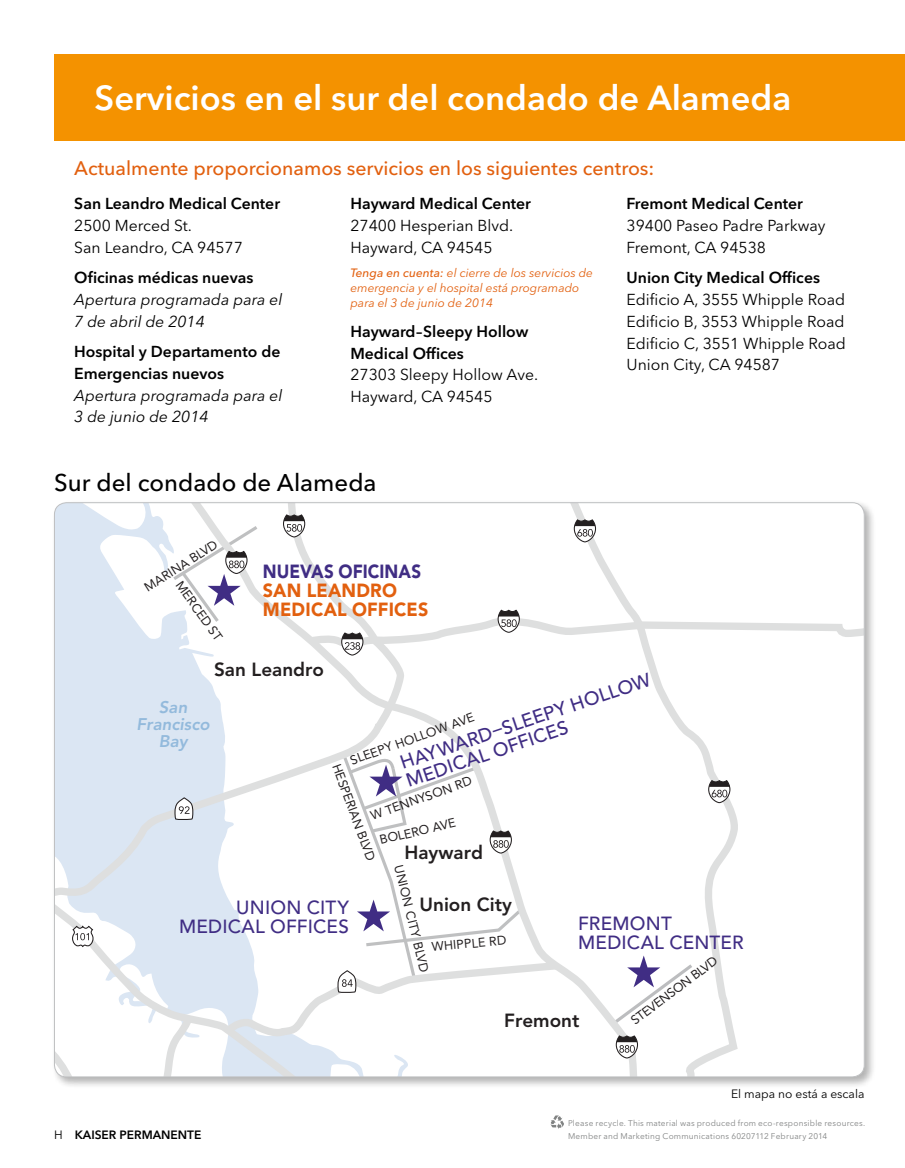
<style>
.page{position:relative;width:905px;height:1168px;background:#fff}
.page>*{position:absolute;margin:0;border:0;box-sizing:border-box;transform-origin:0 0}
.t1{font:600 34.5px "Avenir Next LT Pro";color:#fff}
.t2{font:500 24px "Avenir Next LT Pro";color:#000}
.t3{font:500 19.5px "Avenir Next LT Pro";color:#e2600f}
.t4{font:500 18.9px/18.9px "Avenir";letter-spacing:.01em;color:#402d84}
.t5{font:800 18.9px "Avenir";color:#231f20}
.t6{font:900 18.9px/18.9px "Avenir";letter-spacing:.01em;color:#e2600f;scale:.95 1}
.t7{font:900 18.9px "Avenir";color:#402d84;scale:.9 1}
.t8{font:italic 800 16.8px/16.8px "Avenir";color:#93badc;text-align:center}
.t9{font:15.75px "Avenir Next LT Pro";color:#000}
.t10{font:600 15.75px "Avenir Next LT Pro";color:#000}
.t11{font:italic 15.75px "Avenir Next LT Pro";color:#000}
.t12{font:12.6px "Avenir";color:#231f20}
.t13{font:italic 12px "Avenir Next LT Pro";color:#e2600f}
.t14{font:12px "Avenir Next LT Pro";color:#000}
.t15{font:600 12px "Avenir Next LT Pro";color:#000}
.t16{font:8.25px/13.2px "Avenir Next LT Pro";letter-spacing:.025em;color:#818383}
.s1{font-weight:500}
.s2{font-weight:400}
</style>
<div class="page">
<hr style="left:904px;top:695px;width:1px;height:104px;background:#f49200">
<div style="left:54px;top:54px;width:850px;height:87px;background:#f49200"></div>
<svg style="left:550px;top:1115px;width:14px;height:14px"></svg>
<div style="left:51px;top:500px;width:825px;height:588px;background:#000;opacity:.3"></div>
<svg style="left:765px;top:503px;width:99px;height:574px"></svg>
<svg style="left:54px;top:503px;width:358px;height:574px"></svg>
<svg style="left:412px;top:504px;width:353px;height:571px"></svg>
<svg style="left:174px;top:797px;width:20px;height:23px"></svg>
<svg style="left:170px;top:523px;width:91px;height:102px"></svg>
<svg style="left:282px;top:513px;width:24px;height:25px"></svg>
<svg style="left:302px;top:609px;width:560px;height:129px"></svg>
<svg style="left:71px;top:924px;width:23px;height:24px"></svg>
<svg style="left:707px;top:779px;width:24px;height:25px"></svg>
<svg style="left:573px;top:518px;width:23px;height:25px"></svg>
<svg style="left:219px;top:752px;width:345px;height:293px"></svg>
<svg style="left:607px;top:955px;width:88px;height:104px"></svg>
<p class="t1" style="left:94px;top:77px;width:698px">Servicios en el sur del condado de Alameda</p>
<p class="t3" style="left:74px;top:156px;width:581px">Actualmente proporcionamos servicios en los siguientes centros:</p>
<p class="t10" style="left:74px;top:194px;width:207px">San Leandro Medical Center</p>
<p class="t10" style="left:350px;top:194px;width:182px">Hayward Medical Center</p>
<p class="t10" style="left:626px;top:194px;width:178px">Fremont Medical Center</p>
<p class="t9" style="left:74px;top:216px;width:119px">2500 Merced St.</p>
<p class="t9" style="left:350px;top:216px;width:164px">27400 Hesperian Blvd.</p>
<p class="t9" style="left:626px;top:216px;width:200px">39400 Paseo Padre Parkway</p>
<p class="t9" style="left:74px;top:238px;width:170px">San Leandro, CA 94577</p>
<p class="t9" style="left:350px;top:238px;width:144px">Hayward, CA 94545</p>
<p class="t9" style="left:626px;top:238px;width:141px">Fremont, CA 94538</p>
<p class="t10" style="left:74px;top:268px;width:181px">Oficinas médicas nuevas</p>
<p class="t13" style="left:350px;top:265px;width:244px"><span class="s1">Tenga en cuenta:</span> el cierre de los servicios de</p>
<p class="t10" style="left:626px;top:268px;width:195px">Union City Medical Offices</p>
<p class="t13" style="left:350px;top:280px;width:230px">emergencia y el hospital está programado</p>
<p class="t11" style="left:74px;top:290px;width:209px">Apertura programada para el</p>
<p class="t13" style="left:350px;top:295px;width:144px">para el 3 de junio de 2014</p>
<p class="t9" style="left:626px;top:290px;width:220px">Edificio A, 3555 Whipple Road</p>
<p class="t11" style="left:74px;top:312px;width:132px">7 de abril de 2014</p>
<p class="t9" style="left:626px;top:312px;width:219px">Edificio B, 3553 Whipple Road</p>
<p class="t10" style="left:350px;top:322px;width:180px">Hayward – Sleepy Hollow</p>
<p class="t9" style="left:626px;top:334px;width:221px">Edificio C, 3551 Whipple Road</p>
<p class="t10" style="left:74px;top:342px;width:208px">Hospital y Departamento de</p>
<p class="t10" style="left:350px;top:344px;width:115px">Medical Offices</p>
<p class="t9" style="left:626px;top:355px;width:155px">Union City, CA 94587</p>
<p class="t10" style="left:74px;top:364px;width:151px">Emergencias nuevos</p>
<p class="t9" style="left:350px;top:366px;width:189px">27303 Sleepy Hollow Ave.</p>
<p class="t11" style="left:74px;top:386px;width:209px">Apertura programada para el</p>
<p class="t9" style="left:350px;top:387px;width:144px">Hayward, CA 94545</p>
<p class="t11" style="left:74px;top:408px;width:136px">3 de junio de 2014</p>
<h2 class="t2" style="left:54px;top:468px;width:324px">Sur del condado de Alameda</h2>
<p class="t12" style="left:142px;top:581px;width:85px;rotate:-32deg">MARINA BLVD</p>
<p class="t12" style="left:184px;top:578px;width:72px;rotate:54deg">MERCED ST</p>
<p class="t7" style="left:263px;top:560px;width:177px">NUEVAS OFICINAS</p>
<p class="t6" style="left:263px;top:581px;width:176px">SAN LEANDRO<br>MEDICAL OFFICES</p>
<p class="t5" style="left:214px;top:658px;width:111px">San Leandro</p>
<p class="t4" style="left:398px;top:755px;width:265px;rotate:-19deg">HAYWARD–SLEEPY HOLLOW<br>MEDICAL OFFICES</p>
<p class="t8" style="left:137px;top:699px;width:75px">San<br>Francisco<br>Bay</p>
<p class="t12" style="left:348px;top:754px;width:132px;rotate:-20deg">SLEEPY HOLLOW AVE</p>
<p class="t12" style="left:343px;top:762px;width:103px;rotate:70deg">HESPERIAN BLVD</p>
<p class="t12" style="left:368px;top:809px;width:108px;rotate:-20deg">W TENNYSON RD</p>
<p class="t12" style="left:378px;top:833px;width:79px;rotate:-13deg">BOLERO AVE</p>
<p class="t5" style="left:404px;top:841px;width:80px">Hayward</p>
<p class="t12" style="left:405px;top:863px;width:112px;rotate:76deg">UNION CITY BLVD</p>
<p class="t4" style="left:179px;top:898px;width:171px;text-align:right">UNION CITY<br>MEDICAL OFFICES</p>
<p class="t5" style="left:419px;top:893px;width:94px">Union City</p>
<p class="t12" style="left:431px;top:939px;width:76px;rotate:-5deg">WHIPPLE RD</p>
<p class="t4" style="left:578px;top:914px;width:167px">FREMONT<br>MEDICAL CENTER</p>
<p class="t12" style="left:628px;top:1016px;width:106px;rotate:-37deg">STEVENSON BLVD</p>
<p class="t5" style="left:504px;top:1009px;width:77px">Fremont</p>
<p class="t15" style="left:54px;top:1127px;width:149px"><span class="s2">H</span> KAISER PERMANENTE</p>
<p class="t14" style="left:731px;top:1087px;width:135px">El mapa no está a escala</p>
<p class="t16" style="left:568px;top:1116px;width:298px">Please recycle. This material was produced from eco-responsible resources.<br>Member and Marketing Communications 60207112 February 2014</p>
</div>
